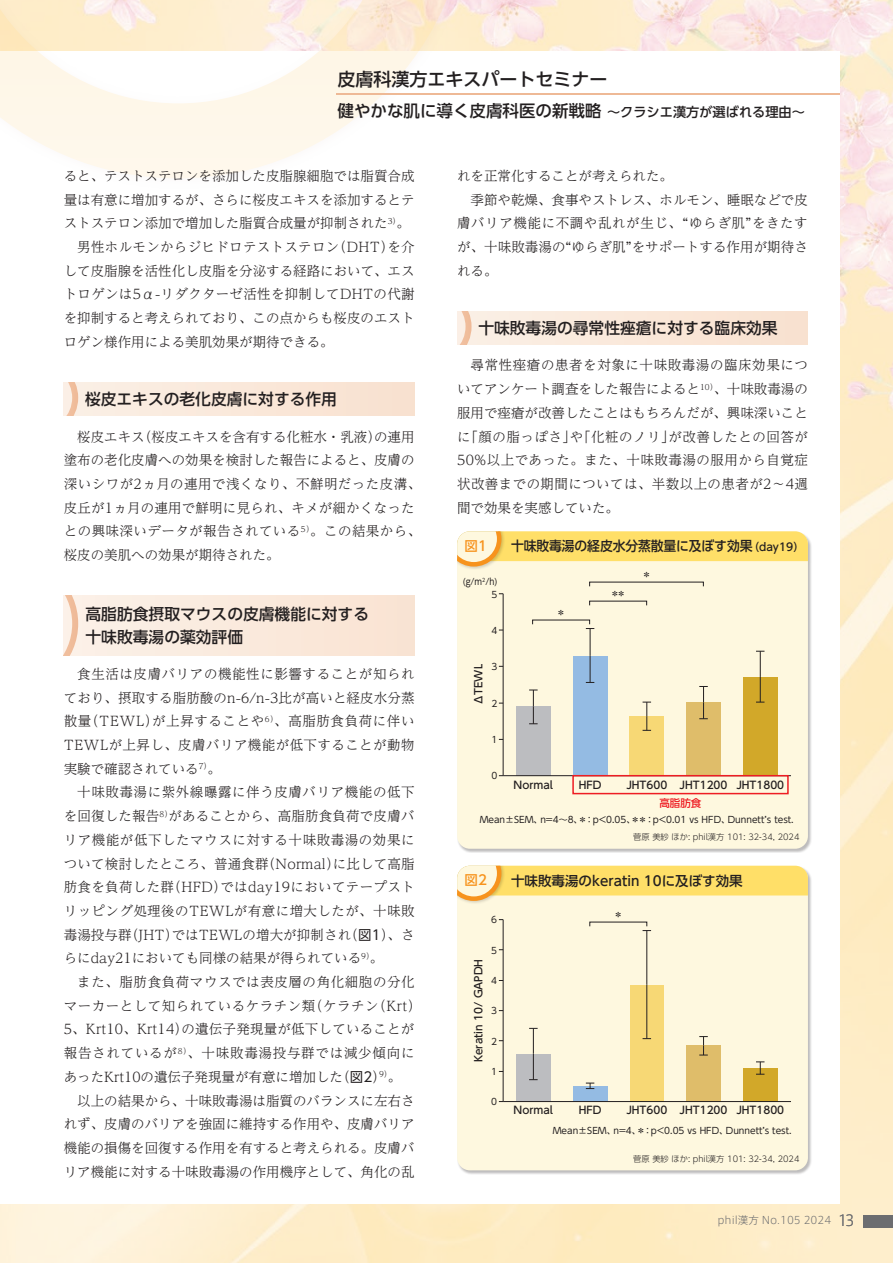
<style>
.page{position:relative;width:893px;height:1263px;background:#fff}
.page>*{position:absolute;margin:0;border:0;box-sizing:border-box;transform-origin:0 0}
.t1{font:500 18px "UD Shin Go Pr 6";color:#231f20}
.t2{font:500 16.5px "UD Shin Go Pr 6";color:#231f20}
.t3{font:500 15.75px/22.5px "UD Shin Go Pr 6";color:#231f20}
.t4{font:300 13.5px/23.7px "UD Reimin Pr 6";color:#231f20;text-align:justify}
.t5{font:300 13.5px/23.7px "UD Reimin Pr 6";letter-spacing:.04em;color:#231f20}
.t6{font:300 13.5px "UD Reimin Pr 6";letter-spacing:.02em;color:#231f20}
.t7{font:300 13.5px "UD Reimin Pr 6";letter-spacing:.025em;color:#231f20}
.t8{font:300 13.5px "UD Reimin Pr 6";letter-spacing:.045em;color:#231f20}
.t9{font:500 13.5px "UD Shin Go Pr 6";color:#231f20;scale:.95 1}
.t10{font:500 13.5px "UD Shin Go Pr 6";color:#231f20}
.t11{font:500 13.5px "UD Shin Go Pr 6";color:#f7931d}
.t12{font:500 10.5px "UD Shin Go Pr 6";color:#231f20}
.t13{font:300 10.5px "Axis Std";color:#6c6d70}
.t14{font:500 10.5px "UD Shin Go Pr 6";color:#ee1d23}
.t15{font:9px "UD Shin Go Pr 6";color:#231f20}
.t16{font:9px "UD Shin Go Pr 6";color:#231f20;scale:.9 1}
.t17{font:300 8.25px "UD Shin Go Pr 6";color:#231f20}
.s1{font-size:13.2px}
.s2{font-family:"UD Shin Go Pr 6";font-weight:400}
.s3{font-size:10.8px}
.s4{font-size:15px}
</style>
<div class="page">
<img style="left:0;top:0;width:893px;height:1263px">
<div style="left:0;top:52px;width:840px;height:1152px;background:#fff"></div>
<img style="left:469px;top:0;width:14px;height:52px">
<svg style="left:0;top:0;width:469px;height:178px"></svg>
<hr style="left:337px;top:93px;width:503px;height:2px;background:#eeb996">
<div style="left:64px;top:382px;width:350px;height:33px;background:#fae8da"></div>
<svg style="left:64px;top:382px;width:14px;height:33px"></svg>
<div style="left:64px;top:595px;width:351px;height:60px;background:#faeadd"></div>
<svg style="left:64px;top:595px;width:14px;height:60px"></svg>
<div style="left:457px;top:311px;width:351px;height:33px;background:#fae8da"></div>
<svg style="left:457px;top:311px;width:14px;height:33px"></svg>
<div style="left:457px;top:531px;width:355px;height:322px;background:#231f20;opacity:.3"></div>
<div style="left:457px;top:531px;width:351px;height:318px;background:#fef8df;border-radius:13px"></div>
<img style="left:463px;top:566px;width:24px;height:3px">
<svg style="left:457px;top:531px;width:351px;height:35px"></svg>
<div style="left:516px;top:707px;width:34px;height:69px;background:#bcbdc0"></div>
<div style="left:573px;top:656px;width:34px;height:120px;background:#94bbe3"></div>
<div style="left:630px;top:716px;width:34px;height:60px;background:#f7d875"></div>
<div style="left:686px;top:703px;width:34px;height:73px;background:#dfbd6a"></div>
<div style="left:743px;top:677px;width:34px;height:99px;background:#d2a829"></div>
<svg style="left:529px;top:690px;width:9px;height:34px"></svg>
<svg style="left:586px;top:628px;width:8px;height:55px"></svg>
<svg style="left:643px;top:702px;width:8px;height:29px"></svg>
<svg style="left:699px;top:686px;width:9px;height:33px"></svg>
<svg style="left:756px;top:651px;width:8px;height:52px"></svg>
<hr style="left:503px;top:594px;width:1px;height:182px;background:#231f20">
<hr style="left:503px;top:775px;width:288px;height:1px;background:#231f20">
<div style="left:572px;top:775px;width:217px;height:19px;border:2px solid #ee1d23"></div>
<div style="left:457px;top:866px;width:355px;height:309px;background:#231f20;opacity:.3"></div>
<div style="left:457px;top:866px;width:351px;height:304px;background:#fef8df;border-radius:13px"></div>
<svg style="left:457px;top:866px;width:351px;height:35px"></svg>
<div style="left:516px;top:1054px;width:34px;height:47px;background:#bcbdc0"></div>
<div style="left:573px;top:1086px;width:34px;height:15px;background:#94bbe3"></div>
<div style="left:630px;top:984px;width:33px;height:117px;background:#f7d875"></div>
<div style="left:686px;top:1045px;width:34px;height:56px;background:#dfbd6a"></div>
<div style="left:743px;top:1068px;width:34px;height:33px;background:#d2a829"></div>
<svg style="left:529px;top:1028px;width:9px;height:52px"></svg>
<svg style="left:586px;top:1083px;width:8px;height:6px"></svg>
<hr style="left:646px;top:930px;width:1px;height:54px;background:#231f20">
<hr style="left:646px;top:984px;width:1px;height:55px;background:#231f20">
<svg style="left:699px;top:1036px;width:9px;height:20px"></svg>
<svg style="left:756px;top:1061px;width:8px;height:14px"></svg>
<hr style="left:503px;top:1101px;width:288px;height:1px;background:#231f20">
<hr style="left:503px;top:920px;width:1px;height:181px;background:#231f20">
<div style="left:863px;top:1215px;width:30px;height:13px;background:#6c6d70"></div>
<h1 class="t1" style="left:337px;top:65px;width:271px">皮膚科漢方エキスパートセミナー</h1>
<p class="t2" style="left:337px;top:97px;width:469px">健やかな肌に導く皮膚科医の新戦略 <span class="s1">～クラシエ漢方が選ばれる理由～</span></p>
<p class="t4" style="left:64px;top:163px;width:352px">ると、テストステロンを添加した皮脂腺細胞では脂質合成</p>
<p class="t4" style="left:64px;top:187px;width:352px">量は有意に増加するが、さらに桜皮エキスを添加するとテ</p>
<p class="t4" style="left:64px;top:211px;width:348px">ストステロン添加で増加した脂質合成量が抑制された<sup>3）</sup>。</p>
<p class="t7" style="left:77px;top:236px;width:339px">男性ホルモンからジヒドロテストステロン（DHT）を介</p>
<p class="t4" style="left:64px;top:258px;width:352px">して皮脂腺を活性化し皮脂を分泌する経路において、エス</p>
<p class="t6" style="left:64px;top:283px;width:352px">トロゲンは5α-リダクターゼ活性を抑制してDHTの代謝</p>
<p class="t4" style="left:64px;top:306px;width:352px">を抑制すると考えられており、この点からも桜皮のエスト</p>
<p class="t4" style="left:64px;top:329px;width:271px">ロゲン様作用による美肌効果が期待できる。</p>
<p class="t3" style="left:85px;top:387px;width:253px">桜皮エキスの老化皮膚に対する作用</p>
<p class="t4" style="left:64px;top:424px;width:359px;text-align:left;text-indent:14px">桜皮エキス（桜皮エキスを含有する化粧水・乳液）の連用塗布の老化皮膚への効果を検討した報告によると、皮膚の深いシワが2ヵ月の連用で浅くなり、不鮮明だった皮溝、皮丘が1ヵ月の連用で鮮明に見られ、キメが細かくなったとの興味深いデータが報告されている<sup>5）</sup>。この結果から、桜皮の美肌への効果が期待された。</p>
<p class="t3" style="left:86px;top:602px;width:285px">高脂肪食摂取マウスの皮膚機能に対する十味敗毒湯の薬効評価</p>
<p class="t4" style="left:64px;top:661px;width:352px;text-indent:14px">食生活は皮膚バリアの機能性に影響することが知られており、摂取する脂肪酸のn-6/n-3比が高いと経皮水分蒸散量（TEWL）が上昇することや<sup>6）</sup>、高脂肪食負荷に伴いTEWLが上昇し、皮膚バリア機能が低下することが動物実験で確認されている<sup>7）</sup>。</p>
<p class="t4" style="left:64px;top:780px;width:352px;text-indent:14px">十味敗毒湯に紫外線曝露に伴う皮膚バリア機能の低下を回復した報告<sup>8）</sup>があることから、高脂肪食負荷で皮膚バリア機能が低下したマウスに対する十味敗毒湯の効果について検討したところ、普通食群（Normal）に比して高脂肪食を負荷した群（HFD）ではday19においてテープストリッピング処理後のTEWLが有意に増大したが、十味敗毒湯投与群（JHT）ではTEWLの増大が抑制され（<span class="s2">図1</span>）、さらにday21においても同様の結果が得られている<sup>9）</sup>。</p>
<p class="t5" style="left:64px;top:969px;width:359px;text-indent:14px">また、脂肪食負荷マウスでは表皮層の角化細胞の分化マーカーとして知られているケラチン類（ケラチン（Krt）<br>5、Krt10、Krt14）の遺伝子発現量が低下していることが報告されているが<sup>8）</sup>、十味敗毒湯投与群では減少傾向にあったKrt10の遺伝子発現量が有意に増加した（<span class="s2">図2</span>）<sup>9）</sup>。</p>
<p class="t4" style="left:64px;top:1088px;width:352px;text-indent:14px">以上の結果から、十味敗毒湯は脂質のバランスに左右されず、皮膚のバリアを強固に維持する作用や、皮膚バリア機能の損傷を回復する作用を有すると考えられる。皮膚バリア機能に対する十味敗毒湯の作用機序として、角化の乱</p>
<p class="t4" style="left:457px;top:163px;width:217px">れを正常化することが考えられた。</p>
<p class="t4" style="left:471px;top:187px;width:339px">季節や乾燥、食事やストレス、ホルモン、睡眠などで皮</p>
<p class="t8" style="left:457px;top:212px;width:352px">膚バリア機能に不調や乱れが生じ、“ゆらぎ肌”をきたす</p>
<p class="t4" style="left:457px;top:234px;width:352px">が、十味敗毒湯の“ゆらぎ肌”をサポートする作用が期待さ</p>
<p class="t4" style="left:457px;top:258px;width:42px">れる。</p>
<p class="t3" style="left:478px;top:316px;width:301px">十味敗毒湯の尋常性痤瘡に対する臨床効果</p>
<p class="t4" style="left:457px;top:353px;width:352px;text-indent:14px">尋常性痤瘡の患者を対象に十味敗毒湯の臨床効果についてアンケート調査をした報告によると<sup>10）</sup>、十味敗毒湯の服用で痤瘡が改善したことはもちろんだが、興味深いことに「顔の脂っぽさ」や「化粧のノリ」が改善したとの回答が50%以上であった。また、十味敗毒湯の服用から自覚症状改善までの期間については、半数以上の患者が2～4週間で効果を実感していた。</p>
<p class="t11" style="left:465px;top:535px;width:24px">図1</p>
<p class="t9" style="left:511px;top:535px;width:310px">十味敗毒湯の経皮水分蒸散量に及ぼす効果<span class="s3">（day19）</span></p>
<p class="t16" style="left:463px;top:574px;width:40px">(g/m<sup>2</sup>/h)</p>
<p class="t15" style="left:491px;top:587px;width:7px">5</p>
<p class="t15" style="left:491px;top:623px;width:7px">4</p>
<p class="t12" style="left:470px;top:705px;width:43px;rotate:-90deg">ΔTEWL</p>
<p class="t15" style="left:491px;top:659px;width:7px">3</p>
<p class="t15" style="left:491px;top:696px;width:7px">2</p>
<p class="t15" style="left:491px;top:732px;width:7px">1</p>
<p class="t15" style="left:491px;top:768px;width:7px">0</p>
<p class="t15" style="left:557px;top:605px;width:10px">＊</p>
<p class="t15" style="left:611px;top:586px;width:17px">＊＊</p>
<p class="t15" style="left:642px;top:567px;width:10px">＊</p>
<p class="t12" style="left:514px;top:776px;width:41px">Normal</p>
<p class="t12" style="left:579px;top:776px;width:24px">HFD</p>
<p class="t12" style="left:626px;top:776px;width:159px">JHT600 JHT1200 JHT1800</p>
<p class="t14" style="left:659px;top:794px;width:43px">高脂肪食</p>
<p class="t15" style="left:480px;top:813px;width:315px">Mean±SEM、n=4～8、＊：p&lt;0.05、＊＊：p&lt;0.01 vs HFD、Dunnettʼs test.</p>
<p class="t17" style="left:633px;top:830px;width:168px">菅原 美紗 ほか: phil漢方 101: 32-34, 2024</p>
<p class="t11" style="left:465px;top:869px;width:24px">図2</p>
<p class="t10" style="left:511px;top:869px;width:233px">十味敗毒湯のkeratin 10に及ぼす効果</p>
<p class="t15" style="left:491px;top:912px;width:7px">6</p>
<p class="t12" style="left:470px;top:1062px;width:105px;rotate:-90deg">Keratin 10/ GAPDH</p>
<p class="t15" style="left:491px;top:943px;width:7px">5</p>
<p class="t15" style="left:491px;top:973px;width:7px">4</p>
<p class="t15" style="left:491px;top:1003px;width:7px">3</p>
<p class="t15" style="left:491px;top:1034px;width:7px">2</p>
<p class="t15" style="left:491px;top:1064px;width:7px">1</p>
<p class="t15" style="left:491px;top:1094px;width:7px">0</p>
<p class="t15" style="left:614px;top:907px;width:10px">＊</p>
<p class="t12" style="left:514px;top:1102px;width:41px">Normal</p>
<p class="t12" style="left:579px;top:1102px;width:24px">HFD</p>
<p class="t12" style="left:626px;top:1102px;width:159px">JHT600 JHT1200 JHT1800</p>
<p class="t15" style="left:553px;top:1123px;width:240px">Mean±SEM、n=4、＊：p&lt;0.05 vs HFD、Dunnettʼs test.</p>
<p class="t17" style="left:633px;top:1152px;width:168px">菅原 美紗 ほか: phil漢方 101: 32-34, 2024</p>
<p class="t13" style="left:717px;top:1213px;width:139px">phil漢方 No.105 2024 <span class="s4">13</span></p>
</div>
